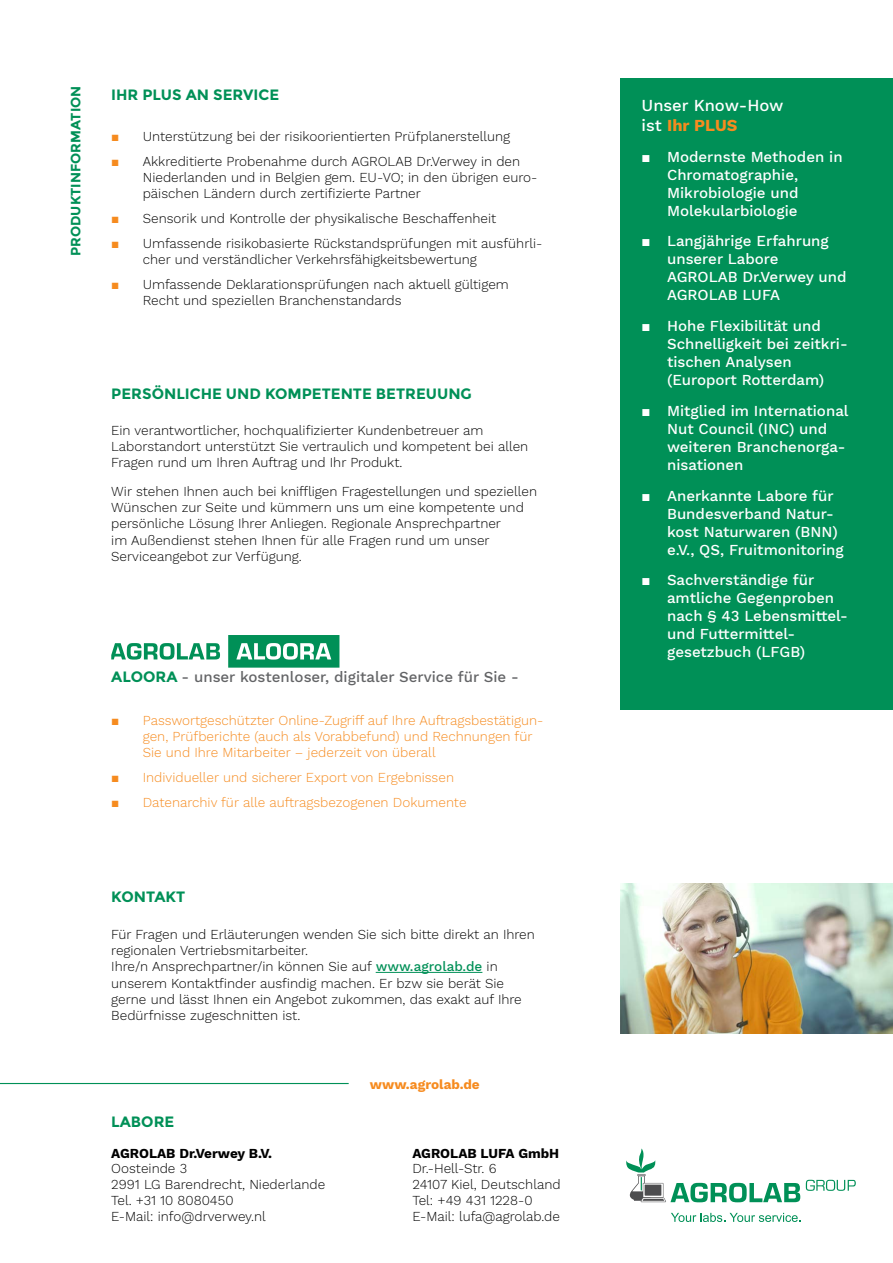
<style>
.page{position:relative;width:893px;height:1263px;background:#fff}
.page>*{position:absolute;margin:0;border:0;box-sizing:border-box;transform-origin:0 0}
.t1{font:500 16.5px/19.8px "Work Sans";color:#fff}
.t2{font:500 15px/18px "Work Sans";color:#fff}
.t3{font:700 15px "Montserrat";color:#009057}
.t4{font:500 15px "Work Sans";color:#636466}
.t5{font:300 13.5px/16.2px "Work Sans";color:#000}
.t6{font:300 13.5px/16.2px "Work Sans";color:#f68b1f}
.t7{font:700 13.5px "Work Sans";color:#000}
.t8{font:700 13.5px "Montserrat";color:#009057}
.t9{font:700 13.5px "Work Sans";color:#f68b1f}
.s1{font-family:"Arial";font-weight:400;color:#f68b1f}
.s2{font-family:"Montserrat";font-weight:700;color:#009057}
.s3{font-family:"Arial";font-weight:400}
.s4{font-weight:500;color:#009057}
.s5{font-weight:700;color:#f68b1f}
</style>
<div class="page">
<svg style="left:111px;top:643px;width:109px;height:17px"></svg>
<svg style="left:228px;top:635px;width:111px;height:33px"></svg>
<svg style="left:806px;top:1180px;width:50px;height:11px"></svg>
<svg style="left:626px;top:1148px;width:174px;height:54px"></svg>
<svg style="left:671px;top:1213px;width:130px;height:9px"></svg>
<img style="left:621px;top:884px;width:272px;height:149px">
<hr style="left:0;top:1083px;width:349px;height:1px;background:#009057">
<div style="left:621px;top:79px;width:272px;height:631px;background:#009057"></div>
<hr style="left:376px;top:972px;width:106px;height:1px;background:#009057">
<p class="t8" style="left:68px;top:256px;width:172px;rotate:-90deg">PRODUKTINFORMATION</p>
<p class="t3" style="left:111px;top:86px;width:169px">IHR PLUS AN SERVICE</p>
<p class="t5" style="left:111px;top:129px;width:400px"><span class="s1">■</span> Unterstützung bei der risikoorientierten Prüfplanerstellung</p>
<p class="t5" style="left:143px;top:154px;width:396px;text-indent:-31px"><span class="s1">■</span> Akkreditierte Probenahme durch AGROLAB Dr.Verwey in den<br>Niederlanden und in Belgien gem. EU-VO; in den übrigen euro&shy;päischen Ländern durch zertifizierte Partner</p>
<p class="t5" style="left:111px;top:211px;width:386px"><span class="s1">■</span> Sensorik und Kontrolle der physikalische Beschaffenheit</p>
<p class="t5" style="left:143px;top:236px;width:401px;text-indent:-31px"><span class="s1">■</span> Umfassende risikobasierte Rückstandsprüfungen mit ausführli&shy;cher und verständlicher Verkehrsfähigkeitsbewertung</p>
<p class="t5" style="left:143px;top:277px;width:368px;text-indent:-31px"><span class="s1">■</span> Umfassende Deklarationsprüfungen nach aktuell gültigem<br>Recht und speziellen Branchenstandards</p>
<p class="t3" style="left:111px;top:385px;width:127px">PERSÖN LICHE UND</p>
<p class="t3" style="left:265px;top:385px;width:13px">KOMP</p>
<p class="t3" style="left:312px;top:385px;width:126px">ETENTE BETREUUN</p>
<p class="t3" style="left:461px;top:385px;width:13px">G</p>
<p class="t5" style="left:111px;top:422px;width:419px">Ein verantwortlicher, hochqualifizierter Kundenbetreuer am<br>Laborstandort unterstützt Sie vertraulich und kompetent bei allen<br>Fragen rund um Ihren Auftrag und Ihr Produkt.</p>
<p class="t5" style="left:111px;top:484px;width:427px">Wir stehen Ihnen auch bei kniffligen Fragestellungen und speziellen Wünschen zur Seite und kümmern uns um eine kompetente und persönliche Lösung Ihrer Anliegen. Regionale Ansprechpartner<br>im Außendienst stehen Ihnen für alle Fragen rund um unser Serviceangebot zur Verfügung.</p>
<p class="t4" style="left:111px;top:668px;width:409px"><span class="s2">ALOORA</span> - unser kostenloser, digitaler Service für Sie -</p>
<p class="t6" style="left:143px;top:712px;width:402px;text-indent:-31px"><span class="s3">■</span> Passwortgeschützter Online-Zugriff auf Ihre Auftragsbestätigun&shy;gen, Prüfberichte (auch als Vorabbefund) und Rechnungen für<br>Sie und Ihre Mitarbeiter – jederzeit von überall</p>
<p class="t6" style="left:111px;top:770px;width:344px"><span class="s3">■</span> Individueller und sicherer Export von Ergebnissen</p>
<p class="t6" style="left:111px;top:794px;width:357px"><span class="s3">■</span> Datenarchiv für alle auftragsbezogenen Dokumente</p>
<p class="t3" style="left:111px;top:887px;width:22px">KONTAKT</p>
<p class="t5" style="left:111px;top:927px;width:425px">Für Fragen und Erläuterungen wenden Sie sich bitte direkt an Ihren regionalen Vertriebsmitarbeiter.<br>Ihre/n Ansprechpartner/in können Sie auf <span class="s4">www.agrolab.de</span> in unserem Kontaktfinder ausfindig machen. Er bzw sie berät Sie gerne und lässt Ihnen ein Angebot zukommen, das exakt auf Ihre Bedürfnisse zugeschnitten ist.</p>
<p class="t3" style="left:111px;top:1112px;width:63px">LABORE</p>
<p class="t7" style="left:111px;top:1145px;width:162px">AGROLAB Dr.Verwey B.V.</p>
<p class="t5" style="left:111px;top:1161px;width:216px;line-height:15.8px">Oosteinde 3<br>2991 LG Barendrecht, Niederlande<br>Tel. +31 10 8080450<br>E-Mail: info@drverwey.nl</p>
<p class="t9" style="left:370px;top:1077px;width:111px">www.agrolab.de</p>
<p class="t7" style="left:412px;top:1145px;width:148px">AGROLAB LUFA GmbH</p>
<p class="t5" style="left:412px;top:1161px;width:150px;line-height:15.8px">Dr.-Hell-Str. 6<br>24107 Kiel, Deutschland<br>Tel: +49 431 1228-0<br>E-Mail: lufa@agrolab.de</p>
<p class="t1" style="left:642px;top:96px;width:143px">Unser Know-How ist <span class="s5">Ihr PLUS</span></p>
<p class="t2" style="left:667px;top:148px;width:177px;text-indent:-26px"><span class="s3">■</span> Modernste Methoden in<br>Chromatographie,<br>Mikrobiologie und<br>Molekularbiologie</p>
<p class="t2" style="left:667px;top:233px;width:181px;text-indent:-26px"><span class="s3">■</span> Langjährige Erfahrung unserer Labore<br>AGROLAB Dr.Verwey und<br>AGROLAB LUFA</p>
<p class="t2" style="left:667px;top:318px;width:182px;text-indent:-26px"><span class="s3">■</span> Hohe Flexibilität und<br>Schnelligkeit bei zeitkri&shy;tischen Analysen (Europort Rotterdam)</p>
<p class="t2" style="left:667px;top:402px;width:183px;text-indent:-26px"><span class="s3">■</span> Mitglied im International<br>Nut Council (INC) und weiteren Branchenorga&shy;nisationen</p>
<p class="t2" style="left:667px;top:487px;width:178px;text-indent:-26px"><span class="s3">■</span> Anerkannte Labore für<br>Bundesverband Natur&shy;kost Naturwaren (BNN) e.V., QS, Fruitmonitoring</p>
<p class="t2" style="left:667px;top:572px;width:182px;text-indent:-26px"><span class="s3">■</span> Sachverständige für amtliche Gegenproben nach § 43 Lebensmittel&shy;und Futtermittel&shy;gesetzbuch (LFGB)</p>
</div>
